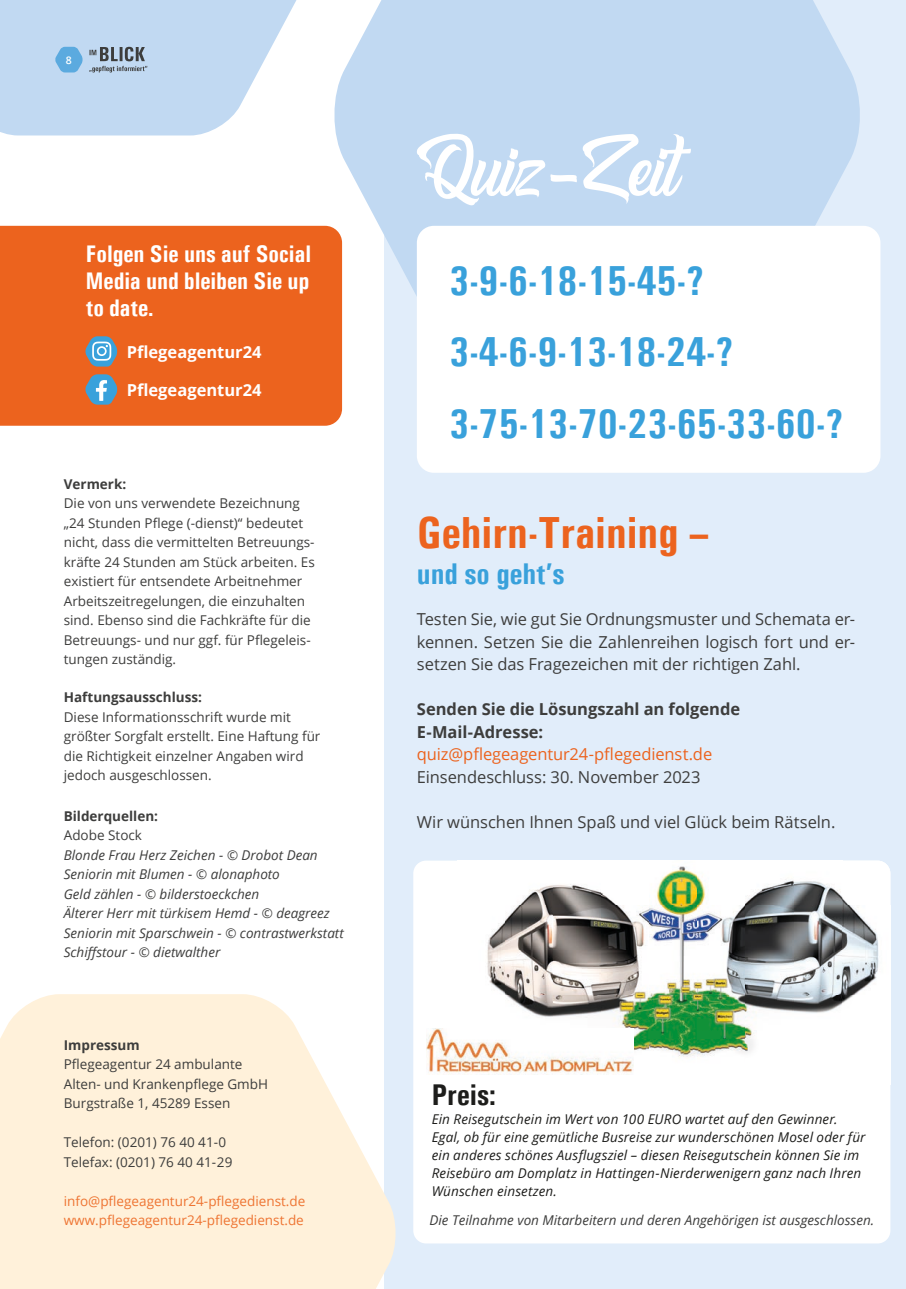
<style>
.page{position:relative;width:906px;height:1289px;background:#fff}
.page>*{position:absolute;margin:0;border:0;box-sizing:border-box;transform-origin:0 0}
.t1{font:82.8px "Hugtophia";color:#fff}
.t2{font:700 45px "Univers Condensed";color:#ec631e}
.t3{font:700 42px/71.6px "Univers Condensed";color:#39a1db}
.t4{font:700 30px "Univers Condensed";color:#39a1db}
.t5{font:700 30px "Univers Condensed";color:#1d1d1b}
.t6{font:700 24px/27px "Univers Condensed";color:#fff;text-align:justify}
.t7{font:16.5px/22.5px "Open Sans";letter-spacing:-.005em;color:#3d3d3c;text-align:justify}
.t8{font:700 16.5px/22.5px "Open Sans";color:#3d3d3c}
.t9{font:16.5px "Open Sans";letter-spacing:-.005em;color:#ec631e}
.t10{font:700 16.5px "Open Sans";color:#fff}
.t11{font:13.5px/19.5px "Open Sans";color:#3d3d3c}
.t12{font:italic 13.5px/19.5px "Open Sans";color:#3d3d3c}
.t13{font:italic 13.5px/18px "Open Sans";letter-spacing:.01em;color:#1d1d1b}
.t14{font:13.5px/19.5px "Open Sans";color:#ee7432}
.t15{font:700 13.5px "Open Sans";color:#3d3d3c}
.t16{font:600 10.5px "Open Sans";color:#fff}
</style>
<div class="page">
<div style="left:385px;top:0;width:521px;height:1288px;background:#e1edfa"></div>
<div style="left:413px;top:860px;width:477px;height:383px;background:#fff;border-radius:13px"></div>
<img style="left:487px;top:860px;width:403px;height:215px">
<svg style="left:336px;top:0;width:524px;height:376px;background:#c7ddf3"></svg>
<div style="left:0;top:226px;width:342px;height:200px;background:#ec631e"></div>
<svg style="left:0;top:994px;width:396px;height:294px;background:#fef2de"></svg>
<svg style="left:85px;top:336px;width:33px;height:30px"></svg>
<svg style="left:85px;top:374px;width:33px;height:30px"></svg>
<div style="left:417px;top:226px;width:463px;height:247px;background:#fff;border-radius:17px"></div>
<img style="left:426px;top:1028px;width:208px;height:46px">
<svg style="left:0;top:0;width:337px;height:135px"></svg>
<p class="t16" style="left:66px;top:53px;width:7px">8</p>
<h3 class="t6" style="left:86px;top:240px;width:227px">Folgen Sie uns auf Social Media und bleiben Sie up to date.</h3>
<p class="t10" style="left:127px;top:340px;width:136px">Pflegeagentur24</p>
<p class="t10" style="left:127px;top:378px;width:136px">Pflegeagentur24</p>
<p class="t15" style="left:64px;top:474px;width:64px">Vermerk:</p>
<p class="t11" style="left:64px;top:493px;width:252px">Die von uns verwendete Bezeichnung „24 Stunden Pflege (-dienst)“ bedeutet nicht, dass die vermittelten Betreuungs&shy;kräfte 24 Stunden am Stück arbeiten. Es existiert für entsendete Arbeitnehmer Arbeitszeitregelungen, die einzuhalten sind. Ebenso sind die Fachkräfte für die Betreuungs- und nur ggf. für Pflegeleis&shy;tungen zuständig.</p>
<p class="t15" style="left:64px;top:688px;width:140px">Haftungsausschluss:</p>
<p class="t11" style="left:64px;top:706px;width:258px">Diese Informationsschrift wurde mit größter Sorgfalt erstellt. Eine Haftung für die Richtigkeit einzelner Angaben wird jedoch ausgeschlossen.</p>
<p class="t15" style="left:64px;top:806px;width:96px">Bilderquellen:</p>
<p class="t11" style="left:64px;top:825px;width:80px">Adobe Stock</p>
<p class="t12" style="left:64px;top:844px;width:281px">Blonde Frau Herz Zeichen - © Drobot Dean Seniorin mit Blumen - © alonaphoto<br>Geld zählen - © bilderstoeckchen<br>Älterer Herr mit türkisem Hemd - © deagreez Seniorin mit Sparschwein - © contrastwerkstatt Schiffstour - © dietwalther</p>
<p class="t15" style="left:64px;top:1035px;width:77px">Impressum</p>
<p class="t11" style="left:64px;top:1054px;width:206px">Pflegeagentur 24 ambulante<br>Alten- und Krankenpflege GmbH<br>Burgstraße 1, 45289 Essen</p>
<p class="t11" style="left:64px;top:1132px;width:170px">Telefon: (0201) 76 40 41-0<br>Telefax: (0201) 76 40 41-29</p>
<p class="t14" style="left:64px;top:1190px;width:243px">info@pflegeagentur24-pflegedienst.de www.pflegeagentur24-pflegedienst.de</p>
<h1 class="t1" style="left:417px;top:116px;width:260px">Quiz-Zeit</h1>
<h3 class="t3" style="left:449px;top:244px;width:396px">3-9-6-18-15-45-?<br>3-4-6-9-13-18-24-?<br>3-75-13-70-23-65-33-60-?</h3>
<h2 class="t2" style="left:417px;top:506px;width:294px">Gehirn-Training –</h2>
<h3 class="t4" style="left:417px;top:556px;width:149px">und so geht’s</h3>
<p class="t7" style="left:417px;top:607px;width:440px">Testen Sie, wie gut Sie Ordnungsmuster und Schemata er&shy;kennen. Setzen Sie die Zahlenreihen logisch fort und er&shy;setzen Sie das Fragezeichen mit der richtigen Zahl.</p>
<p class="t8" style="left:417px;top:697px;width:325px">Senden Sie die Lösungszahl an folgende<br>E-Mail-Adresse:</p>
<p class="t9" style="left:417px;top:743px;width:297px">quiz@pflegeagentur24-pflegedienst.de</p>
<p class="t7" style="left:417px;top:765px;width:285px">Einsendeschluss: 30. November 2023</p>
<p class="t7" style="left:417px;top:810px;width:420px">Wir wünschen Ihnen Spaß und viel Glück beim Rätseln.</p>
<h3 class="t5" style="left:432px;top:1076px;width:66px">Preis:</h3>
<p class="t13" style="left:432px;top:1109px;width:435px">Ein Reisegutschein im Wert von 100 EURO wartet auf den Gewinner.<br>Egal, ob für eine gemütliche Busreise zur wunderschönen Mosel oder für ein anderes schönes Ausflugsziel – diesen Reisegutschein können Sie im Reisebüro am Domplatz in Hattingen-Nierderwenigern ganz nach Ihren Wünschen einsetzen.</p>
<p class="t12" style="left:429px;top:1210px;width:446px">Die Teilnahme von Mitarbeitern und deren Angehörigen ist ausgeschlossen.</p>
</div>
